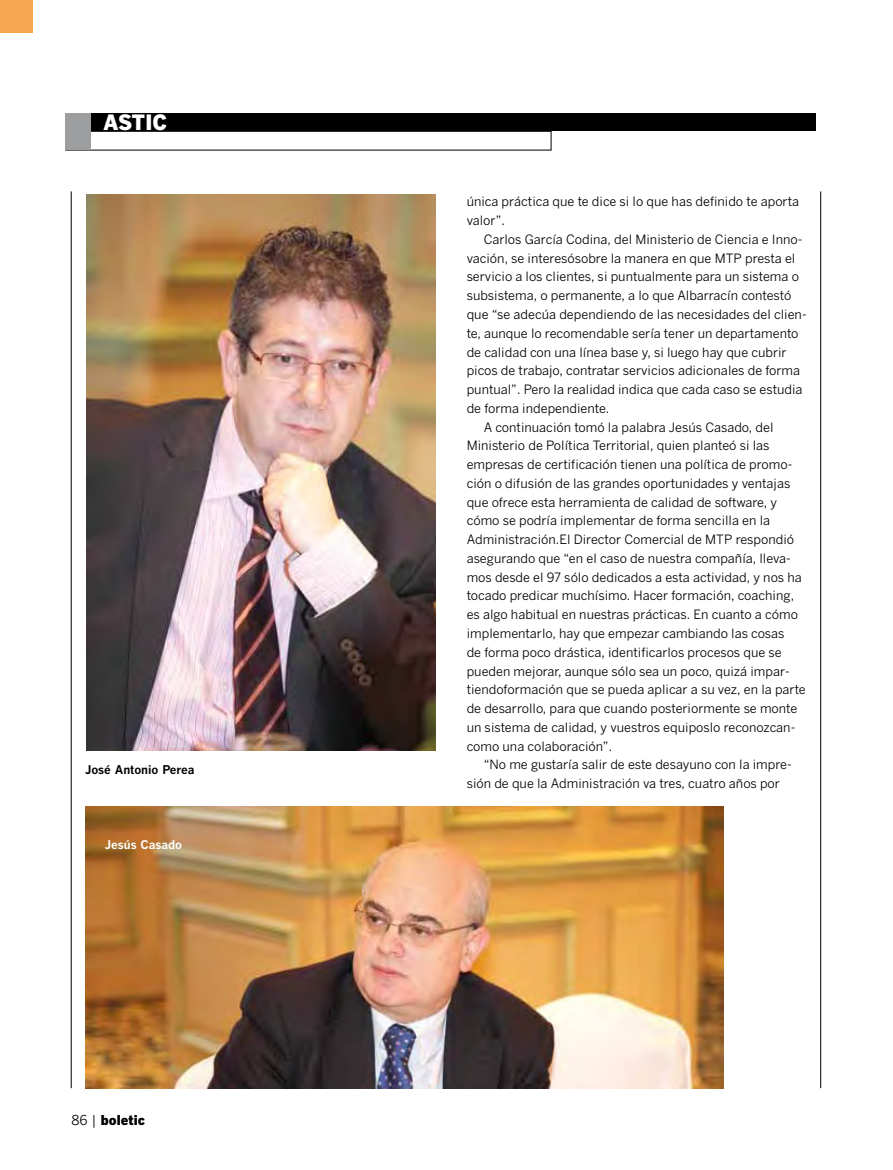
<style>
.page{position:relative;width:893px;height:1170px;background:#fff}
.page>*{position:absolute;margin:0;border:0;box-sizing:border-box;transform-origin:0 0}
.t1{font:900 21px "Benton Gothic";color:#fff}
.t2{font:900 13.5px "Benton Gothic";color:#000}
.t3{font:12.75px/18.8px "Benton Gothic";color:#000}
.t4{font:700 12px "Benton Gothic";color:#000}
.t5{font:700 12px "Benton Gothic";color:#fff}
.s1{font-weight:400}
</style>
<div class="page">
<hr style="left:71px;top:191px;width:1px;height:897px;background:#000">
<hr style="left:820px;top:191px;width:1px;height:897px;background:#000">
<div style="left:66px;top:131px;width:485px;height:19px;border:1px solid #000"></div>
<div style="left:65px;top:113px;width:750px;height:18px;background:#000"></div>
<div style="left:65px;top:113px;width:26px;height:37px;background:#9c9e9f"></div>
<div style="left:0;top:0;width:33px;height:33px;background:#f5a74f"></div>
<img style="left:87px;top:195px;width:349px;height:555px">
<img style="left:85px;top:806px;width:638px;height:282px">
<h1 class="t1" style="left:103px;top:109px;width:54px">ASTIC</h1>
<p class="t4" style="left:85px;top:761px;width:111px">José Antonio Perea</p>
<p class="t5" style="left:105px;top:836px;width:79px">Jesús Casado</p>
<p class="t2" style="left:71px;top:1111px;width:75px"><span class="s1">86 |</span> boletic</p>
<p class="t3" style="left:467px;top:192px;width:334px">única práctica que te dice si lo que has definido te aporta valor”.</p>
<p class="t3" style="left:484px;top:230px;width:320px">Carlos García Codina, del Ministerio de Ciencia e Inno-</p>
<p class="t3" style="left:467px;top:248px;width:330px">vación, se interesósobre la manera en que MTP presta el</p>
<p class="t3" style="left:467px;top:267px;width:334px">servicio a los clientes, si puntualmente para un sistema o</p>
<p class="t3" style="left:467px;top:286px;width:326px">subsistema, o permanente, a lo que Albarracín contestó</p>
<p class="t3" style="left:467px;top:305px;width:341px">que “se adecúa dependiendo de las necesidades del clien-</p>
<p class="t3" style="left:467px;top:323px;width:333px">te, aunque lo recomendable sería tener un departamento</p>
<p class="t3" style="left:467px;top:342px;width:321px">de calidad con una línea base y, si luego hay que cubrir</p>
<p class="t3" style="left:467px;top:361px;width:335px">picos de trabajo, contratar servicios adicionales de forma</p>
<p class="t3" style="left:467px;top:380px;width:337px">puntual”. Pero la realidad indica que cada caso se estudia</p>
<p class="t3" style="left:467px;top:398px;width:144px">de forma independiente.</p>
<p class="t3" style="left:484px;top:417px;width:291px">A continuación tomó la palabra Jesús Casado, del</p>
<p class="t3" style="left:467px;top:436px;width:304px">Ministerio de Política Territorial, quien planteó si las</p>
<p class="t3" style="left:467px;top:455px;width:327px">empresas de certificación tienen una política de promo-</p>
<p class="t3" style="left:467px;top:473px;width:325px">ción o difusión de las grandes oportunidades y ventajas</p>
<p class="t3" style="left:467px;top:492px;width:312px">que ofrece esta herramienta de calidad de software, y</p>
<p class="t3" style="left:467px;top:511px;width:305px">cómo se podría implementar de forma sencilla en la</p>
<p class="t3" style="left:467px;top:530px;width:329px">Administración.El Director Comercial de MTP respondió</p>
<p class="t3" style="left:467px;top:548px;width:326px">asegurando que “en el caso de nuestra compañía, lleva-</p>
<p class="t3" style="left:467px;top:567px;width:337px">mos desde el 97 sólo dedicados a esta actividad, y nos ha</p>
<p class="t3" style="left:467px;top:586px;width:329px">tocado predicar muchísimo. Hacer formación, coaching,</p>
<p class="t3" style="left:467px;top:605px;width:333px">es algo habitual en nuestras prácticas. En cuanto a cómo</p>
<p class="t3" style="left:467px;top:623px;width:319px">implementarlo, hay que empezar cambiando las cosas</p>
<p class="t3" style="left:467px;top:642px;width:317px">de forma poco drástica, identificarlos procesos que se</p>
<p class="t3" style="left:467px;top:661px;width:325px">pueden mejorar, aunque sólo sea un poco, quizá impar-</p>
<p class="t3" style="left:467px;top:680px;width:341px">tiendoformación que se pueda aplicar a su vez, en la parte</p>
<p class="t3" style="left:467px;top:698px;width:332px">de desarrollo, para que cuando posteriormente se monte</p>
<p class="t3" style="left:467px;top:717px;width:330px">un sistema de calidad, y vuestros equiposlo reconozcan-</p>
<p class="t3" style="left:467px;top:736px;width:147px">como una colaboración”.</p>
<p class="t3" style="left:484px;top:755px;width:310px">“No me gustaría salir de este desayuno con la impre-</p>
<p class="t3" style="left:467px;top:773px;width:315px">sión de que la Administración va tres, cuatro años por</p>
</div>
